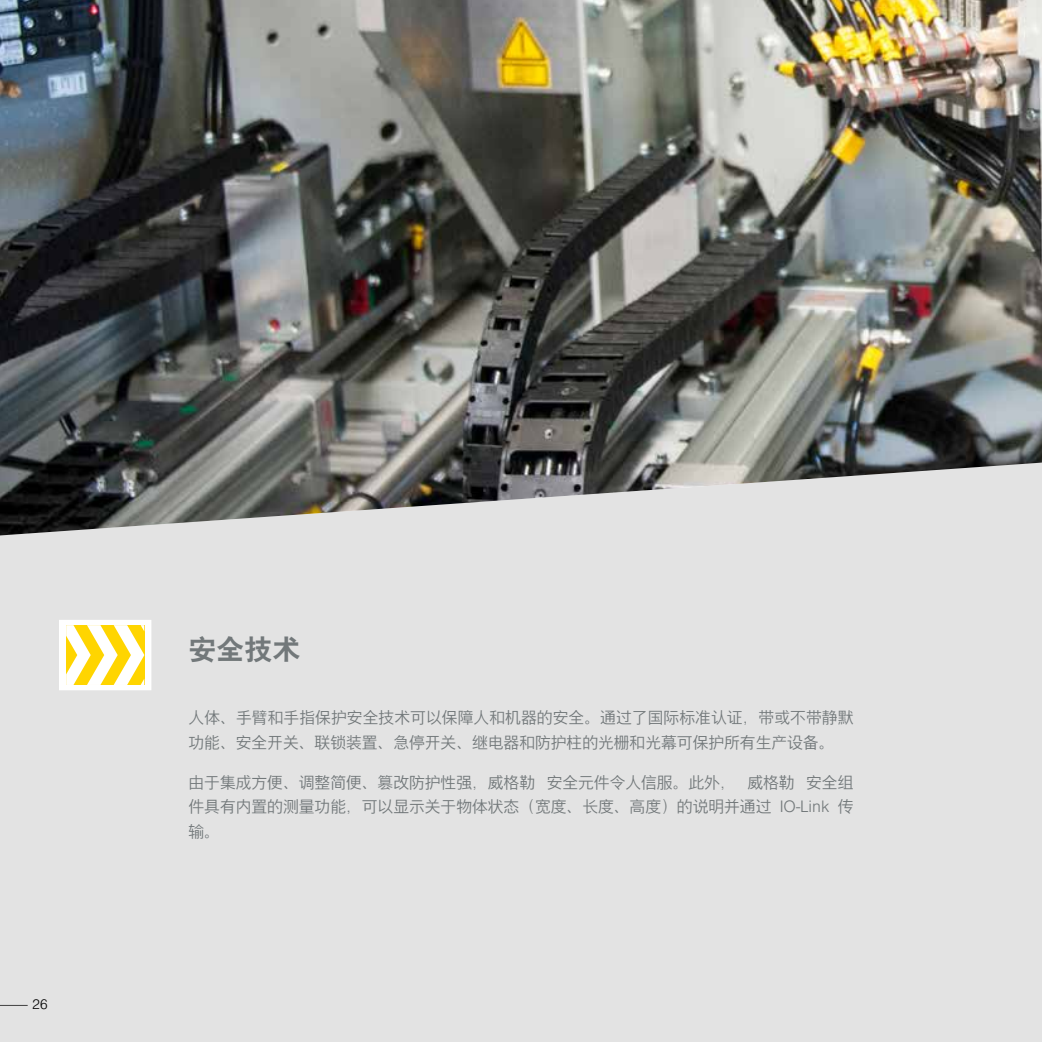
<style>
.page{position:relative;width:1042px;height:1042px;background:#e3e3e3}
.page>*{position:absolute;margin:0;border:0;box-sizing:border-box;transform-origin:0 0}
.t1{font:700 28px "Nimbus Sans Global";color:#72787a}
.t2{font:300 15.75px/24.5px "Nimbus Sans Global";color:#72787a}
.t3{font:300 14px "Swiss 721 BT";color:#000;scale:3 1}
</style>
<div class="page">
<img style="left:0;top:0;width:1042px;height:535px">
<div style="left:60px;top:620px;width:91px;height:70px;background:#fff"></div>
<svg style="left:66px;top:625px;width:78px;height:60px"></svg>
<div style="left:59px;top:620px;width:92px;height:70px;border:1px solid #fff"></div>
<p class="t3" style="left:-15px;top:995px;width:22px">— 26</p>
<h1 class="t1" style="left:189px;top:633px;width:113px">安全技术</h1>
<p class="t2" style="left:189px;top:705px;width:666px">人体、手臂和手指保护安全技术可以保障人和机器的安全。通过了国际标准认证，带或不带静默功能、安全开关、联锁装置、急停开关、继电器和防护柱的光栅和光幕可保护所有生产设备。</p>
<p class="t2" style="left:189px;top:770px;width:666px;text-align:justify">由于集成方便、调整简便、篡改防护性强，威格勒 安全元件令人信服。此外， 威格勒 安全组件具有内置的测量功能，可以显示关于物体状态（宽度、长度、高度）的说明并通过 IO-Link 传输。</p>
</div>
